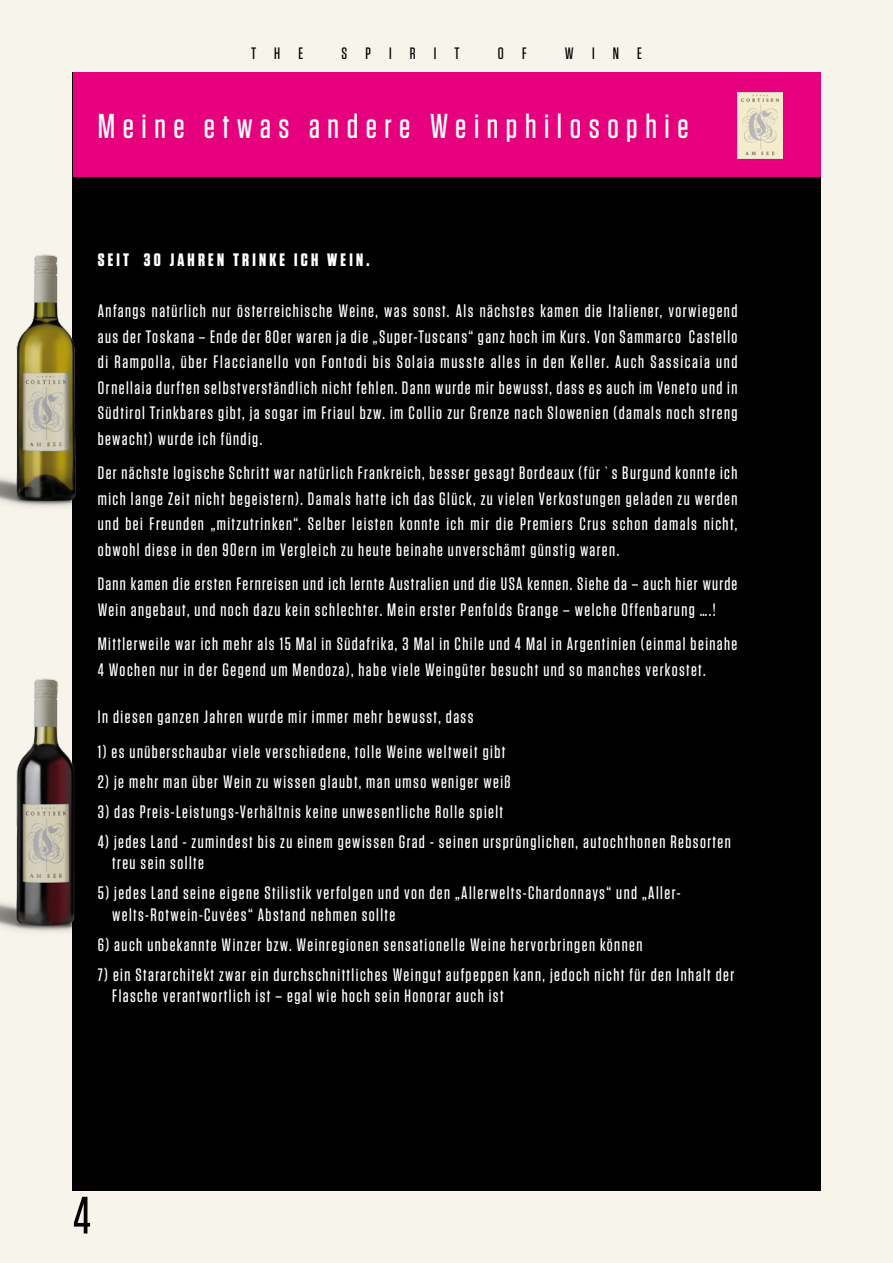
<style>
.page{position:relative;width:893px;height:1263px;background:#f7f4ec}
.page>*{position:absolute;margin:0;border:0;box-sizing:border-box;transform-origin:0 0}
.t1{font:500 52.5px "Tungsten";color:#000}
.t2{font:500 34.5px "Tungsten";letter-spacing:.22em;color:#fff}
.t3{font:500 18px/25.5px "Tungsten";letter-spacing:.08em;color:#fff}
.t4{font:700 18px "Tungsten";letter-spacing:.18em;color:#fff}
.t5{font:500 16.5px "Tungsten";letter-spacing:1.1em;color:#000}
</style>
<div class="page">
<div style="left:72px;top:72px;width:749px;height:1119px;background:#000"></div>
<div style="left:73px;top:72px;width:748px;height:104px;background:#e6007d"></div>
<img style="left:737px;top:92px;width:46px;height:67px">
<img style="left:0;top:678px;width:75px;height:254px">
<img style="left:0;top:254px;width:76px;height:253px">
<p class="t5" style="left:251px;top:45px;width:54px">THE</p>
<p class="t5" style="left:341px;top:45px;width:120px">SPIRIT</p>
<p class="t5" style="left:498px;top:45px;width:30px">O F</p>
<p class="t5" style="left:565px;top:45px;width:78px">WINE</p>
<h2 class="t2" style="left:98px;top:108px;width:592px">Meine etwas andere Weinphilosophie</h2>
<p class="t4" style="left:98px;top:250px;width:273px">SEIT 30 JAHREN TRINKE ICH WEIN.</p>
<p class="t3" style="left:98px;top:299px;width:641px;text-align:justify">Anfangs natürlich nur österreichische Weine, was sonst. Als nächstes kamen die Italiener, vorwiegend aus der Toskana – Ende der 80er waren ja die „Super-Tuscans“ ganz hoch im Kurs. Von Sammarco Castello di Rampolla, über Flaccianello von Fontodi bis Solaia musste alles in den Keller. Auch Sassicaia und Ornellaia durften selbstverständlich nicht fehlen. Dann wurde mir bewusst, dass es auch im Veneto und in Südtirol Trinkbares gibt, ja sogar im Friaul bzw. im Collio zur Grenze nach Slowenien (damals noch streng bewacht) wurde ich fündig.</p>
<p class="t3" style="left:98px;top:461px;width:641px;text-align:justify">Der nächste logische Schritt war natürlich Frankreich, besser gesagt Bordeaux (für`s Burgund konnte ich mich lange Zeit nicht begeistern). Damals hatte ich das Glück, zu vielen Verkostungen geladen zu werden und bei Freunden „mitzutrinken“. Selber leisten konnte ich mir die Premiers Crus schon damals nicht, obwohl diese in den 90ern im Vergleich zu heute beinahe unverschämt günstig waren.</p>
<p class="t3" style="left:98px;top:572px;width:641px">Dann kamen die ersten Fernreisen und ich lernte Australien und die USA kennen. Siehe da – auch hier wurde<br>Wein angebaut, und noch dazu kein schlechter. Mein erster Penfolds Grange – welche Offenbarung ….!</p>
<p class="t3" style="left:98px;top:632px;width:641px">Mittlerweile war ich mehr als 15 Mal in Südafrika, 3 Mal in Chile und 4 Mal in Argentinien (einmal beinahe<br>4 Wochen nur in der Gegend um Mendoza), habe viele Weingüter besucht und so manches verkostet.</p>
<p class="t3" style="left:98px;top:704px;width:377px">In diesen ganzen Jahren wurde mir immer mehr bewusst, dass</p>
<p class="t3" style="left:98px;top:739px;width:409px">1) es unüberschaubar viele verschiedene, tolle Weine weltweit gibt</p>
<p class="t3" style="left:98px;top:769px;width:414px">2) je mehr man über Wein zu wissen glaubt, man umso weniger weiß</p>
<p class="t3" style="left:98px;top:799px;width:407px">3) das Preis-Leistungs-Verhältnis keine unwesentliche Rolle spielt</p>
<p class="t3" style="left:112px;top:831px;width:620px;line-height:21.6px;text-indent:-14px">4) jedes Land - zumindest bis zu einem gewissen Grad - seinen ursprünglichen, autochthonen Rebsorten treu sein sollte</p>
<p class="t3" style="left:112px;top:882px;width:570px;line-height:21.6px;text-indent:-14px">5) jedes Land seine eigene Stilistik verfolgen und von den „Allerwelts-Chardonnays“ und „Aller&shy;welts-Rotwein-Cuvées“ Abstand nehmen sollte</p>
<p class="t3" style="left:98px;top:932px;width:546px">6) auch unbekannte Winzer bzw. Weinregionen sensationelle Weine hervorbringen können</p>
<p class="t3" style="left:112px;top:964px;width:624px;line-height:21.6px;text-indent:-14px">7) ein Stararchitekt zwar ein durchschnittliches Weingut aufpeppen kann, jedoch nicht für den Inhalt der<br>Flasche verantwortlich ist – egal wie hoch sein Honorar auch ist</p>
<h1 class="t1" style="left:73px;top:1188px;width:19px">4</h1>
</div>
